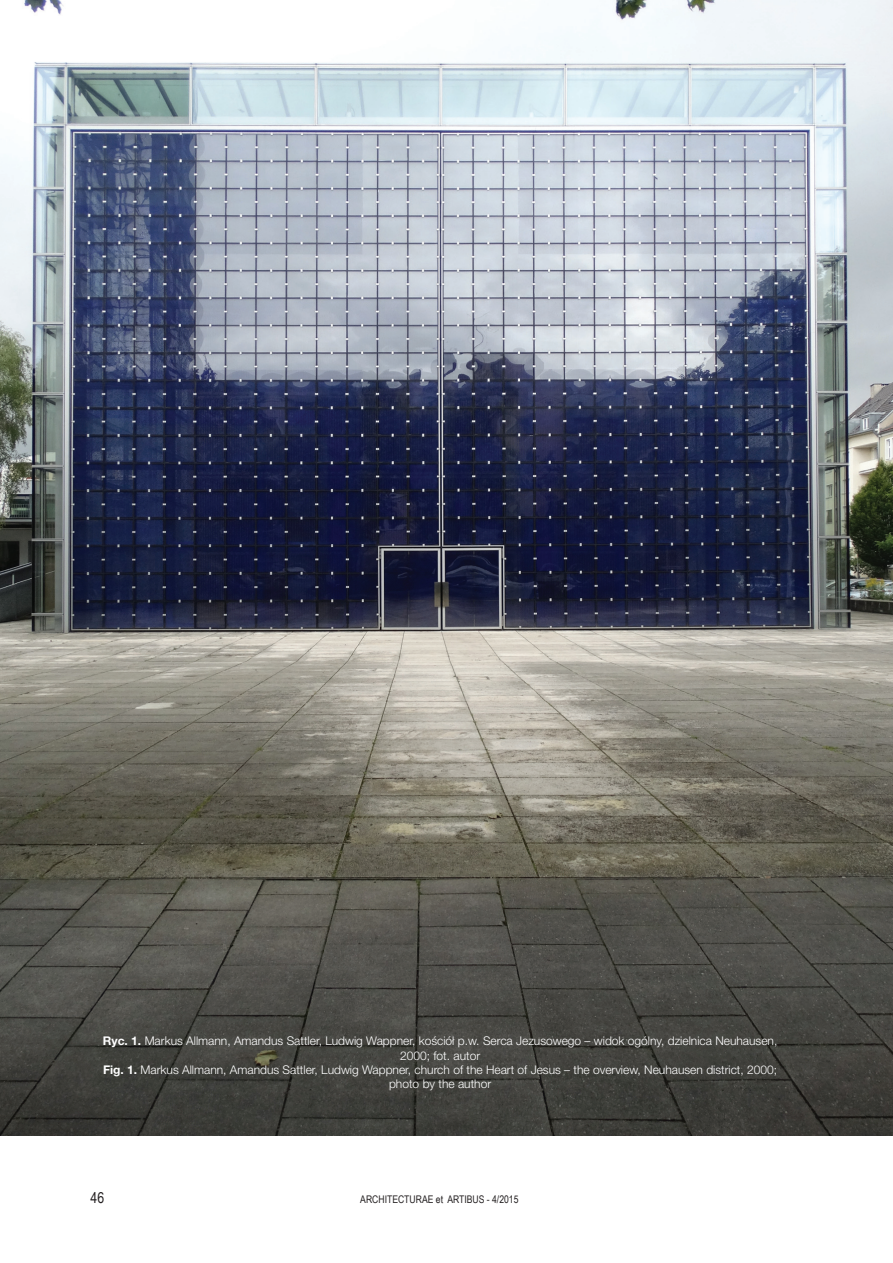
<style>
.page{position:relative;width:893px;height:1263px;background:#fff}
.page>*{position:absolute;margin:0;border:0;box-sizing:border-box;transform-origin:0 0}
.t1{font:15px "Arial Narrow";color:#231f20}
.Podpis_pod_zdjęcie{font:300 12px/14.4px "Helvetica Neue LT Pro";color:#fff;text-align:center}
.t2{font:10.5px "Arial Narrow";color:#231f20}
.s1{font-weight:700}
</style>
<div class="page">
<img style="left:0;top:0;width:893px;height:1135px">
<p class="Podpis_pod_zdjęcie" style="left:103px;top:1033px;width:676px"><span class="s1">Ryc. 1.</span> Markus Allmann, Amandus Sattler, Ludwig Wappner, kościół p.w. Serca Jezusowego – widok ogólny, dzielnica Neuhausen,<br>2000; fot. autor</p>
<p class="Podpis_pod_zdjęcie" style="left:103px;top:1062px;width:676px"><span class="s1">Fig. 1.</span> Markus Allmann, Amandus Sattler, Ludwig Wappner, church of the Heart of Jesus – the overview, Neuhausen district, 2000; photo by the author</p>
<p class="t1" style="left:91px;top:1187px;width:15px">46</p>
<p class="t2" style="left:360px;top:1192px;width:160px">ARCHITECTURAE et ARTIBUS - 4/2015</p>
</div>
